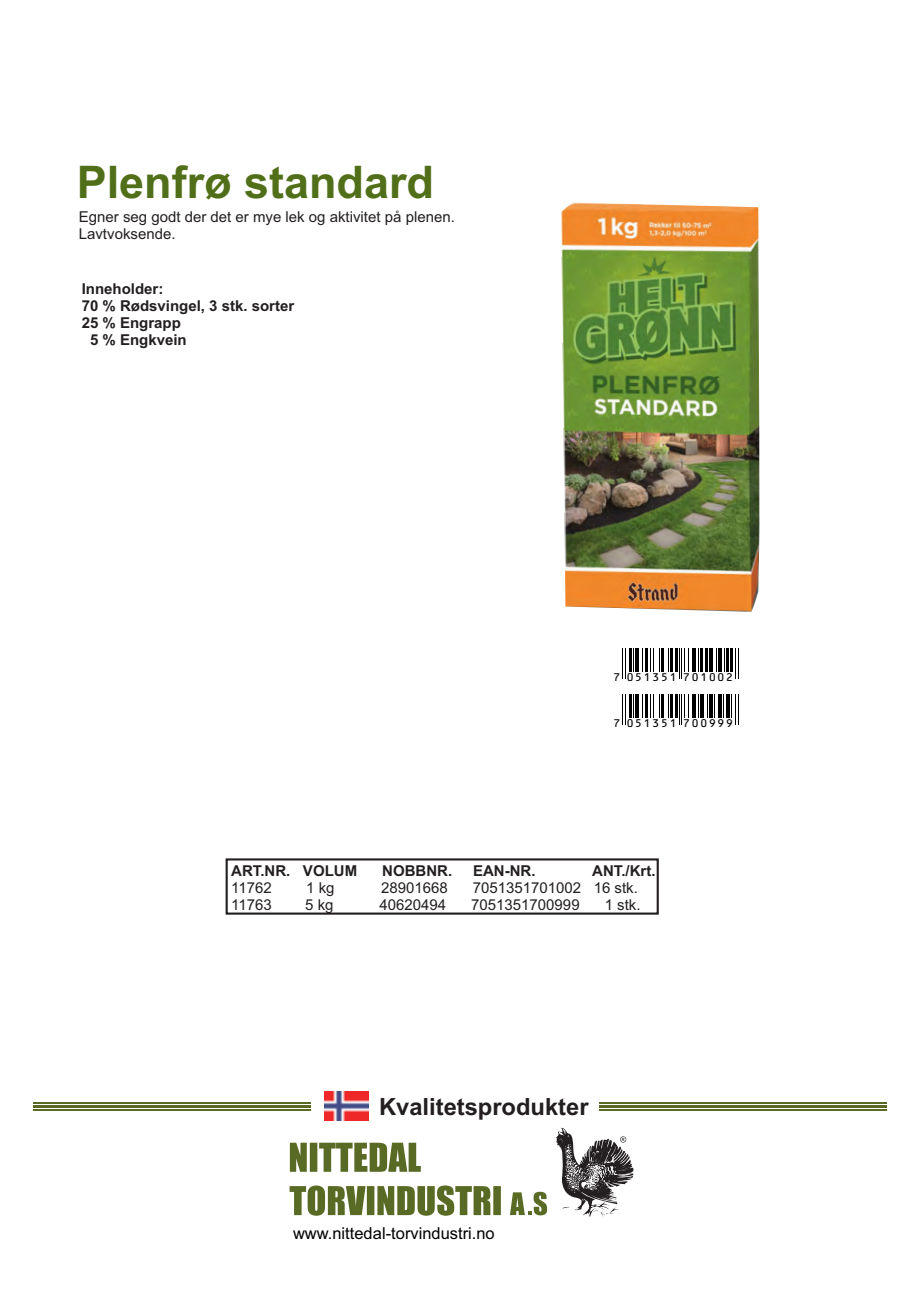
<style>
.page{position:relative;width:920px;height:1290px;background:#fff}
.page>*{position:absolute;margin:0;border:0;box-sizing:border-box;transform-origin:0 0}
.t1{font:700 45px "Arial";color:#506f18}
.t2{font:700 23.7px "Arial";color:#231f20}
.t3{font:16.5px "Arial";color:#000}
.t4{font:15px/16.8px "Arial";color:#231f20}
.t5{font:700 15px "Arial";color:#231f20}
.t6{font:12.3px "OCRB10 Pitch BT";letter-spacing:.09em;color:#000}
</style>
<div class="page">
<div style="left:226px;top:858px;width:433px;height:57px;border:2px solid #231f20"></div>
<hr style="left:622px;top:648px;width:1px;height:31px;background:#000">
<hr style="left:625px;top:648px;width:1px;height:31px;background:#000">
<hr style="left:629px;top:648px;width:3px;height:23px;background:#000">
<svg style="left:633px;top:648px;width:1px;height:23px"></svg>
<hr style="left:636px;top:648px;width:3px;height:23px;background:#000">
<svg style="left:642px;top:648px;width:1px;height:23px"></svg>
<hr style="left:645px;top:648px;width:3px;height:23px;background:#000">
<svg style="left:650px;top:648px;width:10px;height:23px"></svg>
<hr style="left:661px;top:648px;width:3px;height:23px;background:#000">
<svg style="left:668px;top:648px;width:1px;height:23px"></svg>
<hr style="left:670px;top:648px;width:2px;height:23px;background:#000">
<hr style="left:675px;top:648px;width:2px;height:23px;background:#000">
<hr style="left:679px;top:648px;width:1px;height:31px;background:#000">
<hr style="left:681px;top:648px;width:1px;height:31px;background:#000">
<svg style="left:684px;top:648px;width:5px;height:23px"></svg>
<hr style="left:692px;top:648px;width:4px;height:23px;background:#000">
<svg style="left:698px;top:648px;width:1px;height:23px"></svg>
<hr style="left:701px;top:648px;width:2px;height:23px;background:#000">
<hr style="left:706px;top:648px;width:2px;height:23px;background:#000">
<hr style="left:709px;top:648px;width:4px;height:23px;background:#000">
<svg style="left:716px;top:648px;width:1px;height:23px"></svg>
<hr style="left:718px;top:648px;width:3px;height:23px;background:#000">
<svg style="left:724px;top:648px;width:1px;height:23px"></svg>
<hr style="left:727px;top:648px;width:2px;height:23px;background:#000">
<hr style="left:730px;top:648px;width:2px;height:23px;background:#000">
<hr style="left:735px;top:648px;width:1px;height:31px;background:#000">
<hr style="left:738px;top:648px;width:1px;height:31px;background:#000">
<hr style="left:622px;top:694px;width:1px;height:31px;background:#000">
<hr style="left:625px;top:694px;width:1px;height:31px;background:#000">
<hr style="left:629px;top:694px;width:3px;height:24px;background:#000">
<svg style="left:633px;top:694px;width:1px;height:24px"></svg>
<hr style="left:636px;top:694px;width:3px;height:24px;background:#000">
<svg style="left:642px;top:694px;width:1px;height:24px"></svg>
<hr style="left:645px;top:694px;width:3px;height:24px;background:#000">
<svg style="left:650px;top:694px;width:10px;height:24px"></svg>
<hr style="left:661px;top:694px;width:3px;height:24px;background:#000">
<svg style="left:668px;top:694px;width:1px;height:24px"></svg>
<hr style="left:670px;top:694px;width:2px;height:24px;background:#000">
<hr style="left:675px;top:694px;width:2px;height:24px;background:#000">
<hr style="left:679px;top:694px;width:1px;height:31px;background:#000">
<hr style="left:681px;top:694px;width:1px;height:31px;background:#000">
<svg style="left:684px;top:694px;width:5px;height:24px"></svg>
<hr style="left:692px;top:694px;width:4px;height:24px;background:#000">
<svg style="left:698px;top:694px;width:1px;height:24px"></svg>
<hr style="left:701px;top:694px;width:3px;height:24px;background:#000">
<svg style="left:707px;top:694px;width:1px;height:24px"></svg>
<hr style="left:709px;top:694px;width:4px;height:24px;background:#000">
<svg style="left:714px;top:694px;width:1px;height:24px"></svg>
<hr style="left:718px;top:694px;width:3px;height:24px;background:#000">
<svg style="left:723px;top:694px;width:1px;height:24px"></svg>
<hr style="left:727px;top:694px;width:3px;height:24px;background:#000">
<svg style="left:731px;top:694px;width:1px;height:24px"></svg>
<hr style="left:735px;top:694px;width:1px;height:31px;background:#000">
<hr style="left:738px;top:694px;width:1px;height:31px;background:#000">
<svg style="left:290px;top:1143px;width:131px;height:29px"></svg>
<svg style="left:290px;top:1185px;width:211px;height:31px"></svg>
<svg style="left:510px;top:1192px;width:37px;height:23px"></svg>
<hr style="left:33px;top:1102px;width:277px;height:1px;background:#586a23">
<hr style="left:33px;top:1109px;width:277px;height:2px;background:#586a23">
<hr style="left:33px;top:1105px;width:277px;height:3px;background:#586a23">
<hr style="left:599px;top:1102px;width:288px;height:1px;background:#586a23">
<hr style="left:599px;top:1109px;width:288px;height:2px;background:#586a23">
<hr style="left:599px;top:1105px;width:288px;height:3px;background:#586a23">
<svg style="left:556px;top:1128px;width:77px;height:90px"></svg>
<img style="left:324px;top:1092px;width:44px;height:29px">
<img style="left:561px;top:202px;width:199px;height:410px">
<h1 class="t1" style="left:77px;top:166px;width:359px">Plenfrø standard</h1>
<p class="t4" style="left:79px;top:210px;width:378px">Egner seg godt der det er mye lek og aktivitet på plenen.<br>Lavtvoksende.</p>
<p class="t5" style="left:82px;top:283px;width:83px">Inneholder:</p>
<p class="t5" style="left:82px;top:300px;width:214px">70 % Rødsvingel, 3 stk. sorter</p>
<p class="t5" style="left:82px;top:317px;width:101px">25 % Engrapp</p>
<p class="t5" style="left:90px;top:334px;width:98px">5 % Engkvein</p>
<p class="t6" style="left:613px;top:671px;width:122px">7 051351 701002</p>
<p class="t6" style="left:613px;top:717px;width:122px">7 051351 700999</p>
<p class="t5" style="left:231px;top:865px;width:127px">ART.NR. VOLUM</p>
<p class="t5" style="left:382px;top:865px;width:71px">NOBBNR.</p>
<p class="t5" style="left:473px;top:865px;width:64px">EAN-NR.</p>
<p class="t5" style="left:592px;top:865px;width:65px">ANT./Krt.</p>
<p class="t4" style="left:231px;top:880px;width:42px">11762</p>
<p class="t4" style="left:306px;top:880px;width:30px">1 kg</p>
<p class="t4" style="left:381px;top:880px;width:68px">28901668</p>
<p class="t4" style="left:473px;top:880px;width:167px">7051351701002 16 stk.</p>
<p class="t4" style="left:231px;top:897px;width:42px">11763</p>
<p class="t4" style="left:305px;top:897px;width:30px">5 kg</p>
<p class="t4" style="left:379px;top:897px;width:68px">40620494</p>
<p class="t4" style="left:471px;top:897px;width:110px">7051351700999</p>
<p class="t4" style="left:605px;top:897px;width:37px">1 stk.</p>
<h2 class="t2" style="left:379px;top:1098px;width:211px">Kvalitetsprodukter</h2>
<p class="t3" style="left:293px;top:1227px;width:203px">www.nittedal-torvindustri.no</p>
</div>
